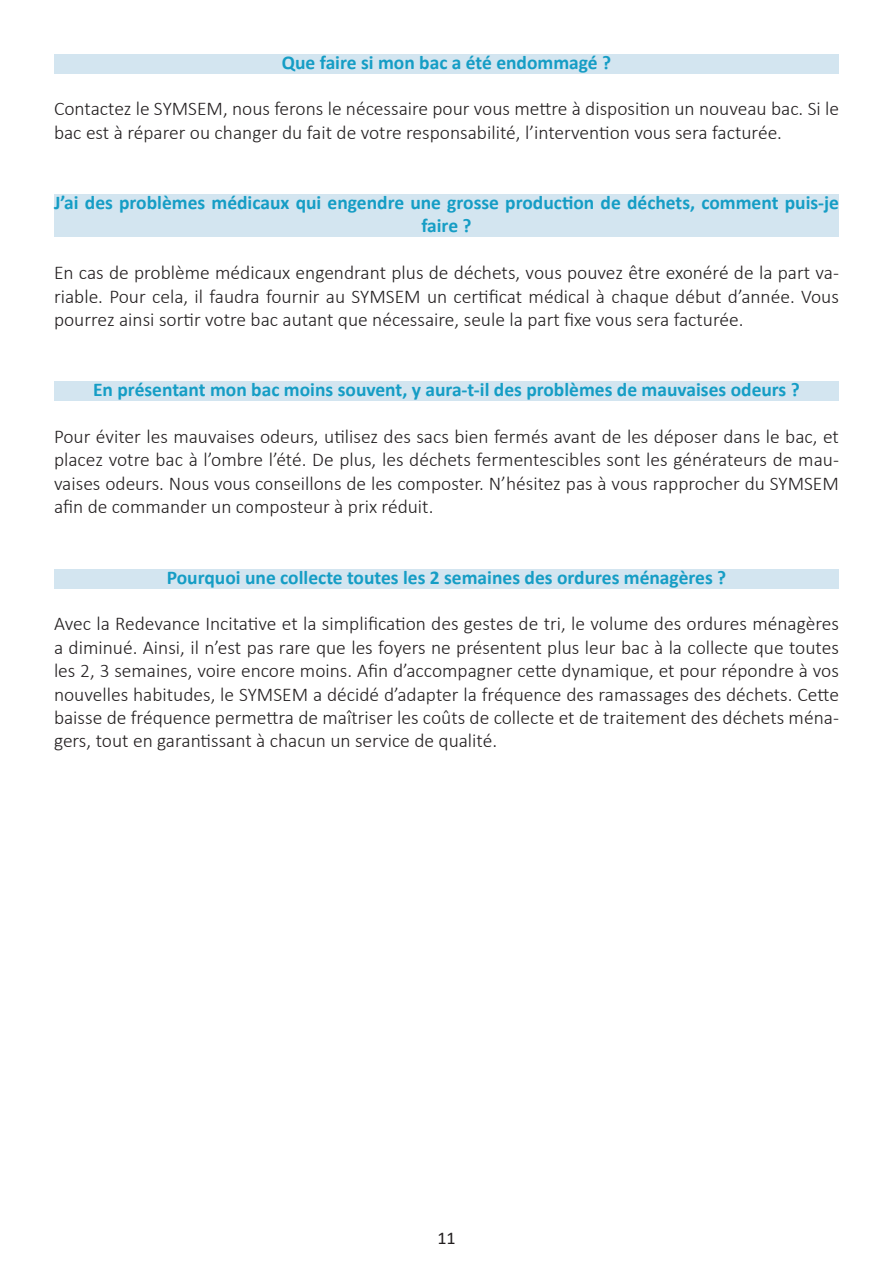
<style>
.page{position:relative;width:893px;height:1263px;background:#fff}
.page>*{position:absolute;margin:0;border:0;box-sizing:border-box;transform-origin:0 0}
.t1{font:300 19.5px/23.4px "Calibri";color:#231f20;text-align:justify}
.t2{font:700 19.5px/23.4px "Calibri";color:#159dc5;text-align:center}
.t3{font:18px "Calibri";color:#231f20}
</style>
<div class="page">
<div style="left:54px;top:54px;width:785px;height:20px;background:#d3e5f0"></div>
<div style="left:54px;top:194px;width:785px;height:43px;background:#d3e5f0"></div>
<div style="left:54px;top:382px;width:785px;height:19px;background:#d3e5f0"></div>
<div style="left:54px;top:569px;width:785px;height:19px;background:#d3e5f0"></div>
<p class="t2" style="left:282px;top:50px;width:331px">Que faire si mon bac a été endommagé ?</p>
<p class="t1" style="left:54px;top:97px;width:786px">Contactez le SYMSEM, nous ferons le nécessaire pour vous mettre à disposition un nouveau bac. Si le bac est à réparer ou changer du fait de votre responsabilité, l’intervention vous sera facturée.</p>
<p class="t2" style="left:54px;top:191px;width:786px">J’ai des problèmes médicaux qui engendre une grosse production de déchets, comment puis-je faire ?</p>
<p class="t1" style="left:54px;top:261px;width:786px">En cas de problème médicaux engendrant plus de déchets, vous pouvez être exonéré de la part va&shy;riable. Pour cela, il faudra fournir au SYMSEM un certificat médical à chaque début d’année. Vous pourrez ainsi sortir votre bac autant que nécessaire, seule la part fixe vous sera facturée.</p>
<p class="t2" style="left:93px;top:378px;width:708px">En présentant mon bac moins souvent, y aura-t-il des problèmes de mauvaises odeurs ?</p>
<p class="t1" style="left:54px;top:425px;width:786px">Pour éviter les mauvaises odeurs, utilisez des sacs bien fermés avant de les déposer dans le bac, et placez votre bac à l’ombre l’été. De plus, les déchets fermentescibles sont les générateurs de mau&shy;vaises odeurs. Nous vous conseillons de les composter. N’hésitez pas à vous rapprocher du SYMSEM afin de commander un composteur à prix réduit.</p>
<p class="t2" style="left:167px;top:565px;width:561px">Pourquoi une collecte toutes les 2 semaines des ordures ménagères ?</p>
<p class="t1" style="left:54px;top:612px;width:786px">Avec la Redevance Incitative et la simplification des gestes de tri, le volume des ordures ménagères a diminué. Ainsi, il n’est pas rare que les foyers ne présentent plus leur bac à la collecte que toutes les 2, 3 semaines, voire encore moins. Afin d’accompagner cette dynamique, et pour répondre à vos nouvelles habitudes, le SYMSEM a décidé d’adapter la fréquence des ramassages des déchets. Cette baisse de fréquence permettra de maîtriser les coûts de collecte et de traitement des déchets ména&shy;gers, tout en garantissant à chacun un service de qualité.</p>
<p class="t3" style="left:437px;top:1225px;width:20px">11</p>
</div>
